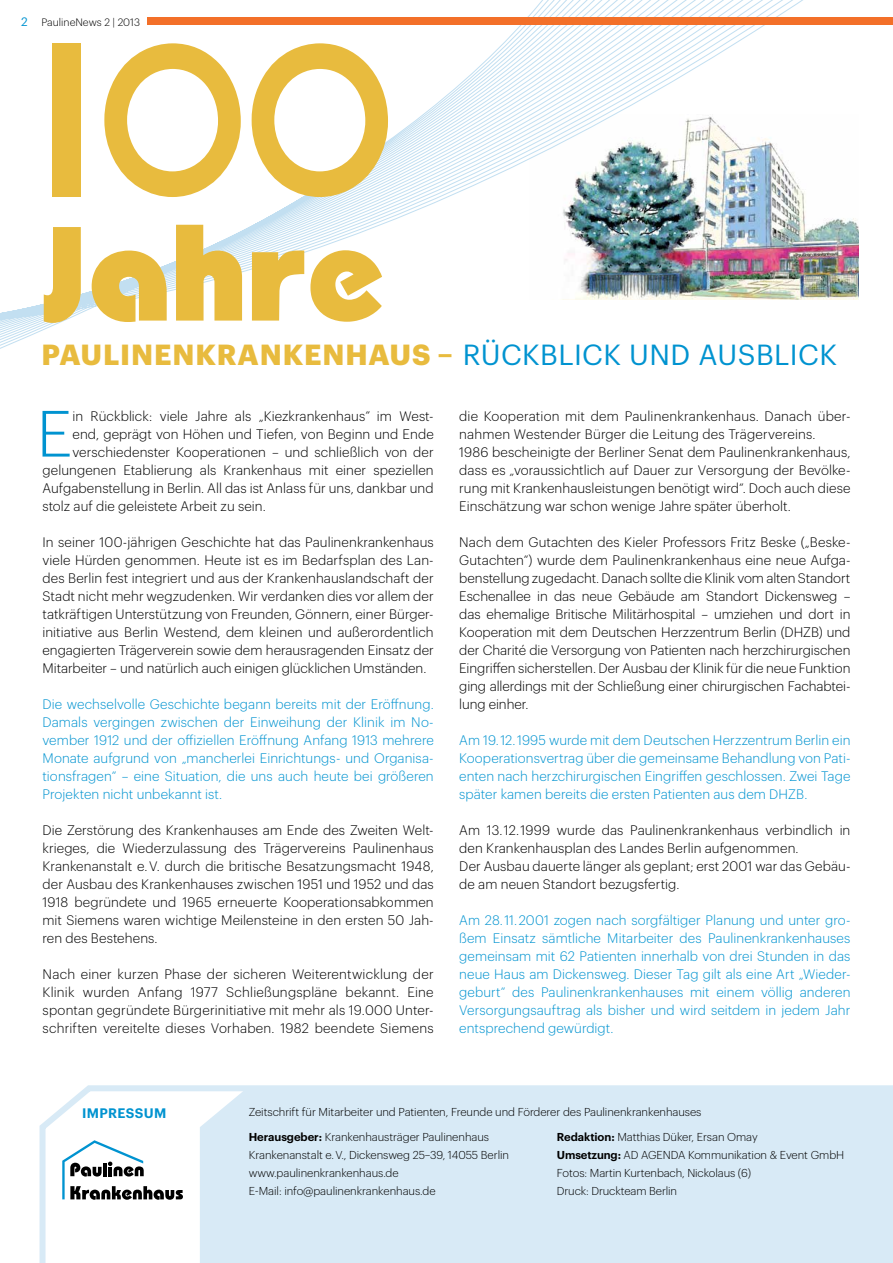
<style>
.page{position:relative;width:893px;height:1263px;background:#fff}
.page>*{position:absolute;margin:0;border:0;box-sizing:border-box;transform-origin:0 0}
.t1{font:300 63.9px "Graphik";color:#0093d0}
.t2{font:700 28.5px "Graphik";letter-spacing:.03em;color:#e8bb3e}
.t3{font:300 13.5px/18px "Graphik";letter-spacing:.005em;color:#000;text-align:justify}
.t4{font:300 13.5px/18px "Graphik";letter-spacing:.005em;color:#0093d0;text-align:justify}
.t5{font:600 13.5px "Graphik";letter-spacing:.025em;color:#0093d0}
.t6{font:300 11.25px/18px "Graphik";letter-spacing:-.005em;color:#000}
.t7{font:300 10.5px "Graphik";color:#000}
.s1{font-weight:400;font-size:12px;color:#0093d0}
.s2{font-weight:400;color:#0093d0}
.s3{font-style:italic}
.s4{font-weight:600}
</style>
<div class="page">
<svg style="left:0;top:0;width:893px;height:349px"></svg>
<svg style="left:39px;top:1085px;width:854px;height:178px"></svg>
<div style="left:200px;top:1088px;width:693px;height:175px;background:#d8eaf6"></div>
<div style="left:49px;top:1134px;width:147px;height:78px;background:#fff"></div>
<svg style="left:62px;top:1140px;width:121px;height:60px"></svg>
<div style="left:53px;top:43px;width:28px;height:154px;background:#e8bb3e"></div>
<svg style="left:104px;top:43px;width:137px;height:154px"></svg>
<svg style="left:252px;top:43px;width:136px;height:154px"></svg>
<svg style="left:44px;top:227px;width:37px;height:96px"></svg>
<svg style="left:92px;top:251px;width:75px;height:71px;background:#e9c86a"></svg>
<svg style="left:176px;top:225px;width:66px;height:96px"></svg>
<svg style="left:252px;top:251px;width:52px;height:70px"></svg>
<svg style="left:310px;top:250px;width:72px;height:72px"></svg>
<div style="left:147px;top:18px;width:746px;height:7px;background:#f37029"></div>
<p class="t7" style="left:21px;top:14px;width:120px"><span class="s1">2</span> PaulineNews 2 | 2013</p>
<h2 class="t2" style="left:42px;top:333px;width:797px">PAULINENKRANKENHAUS – <span class="s2">RÜCKBLICK UND AUSBLICK</span></h2>
<h1 class="t1" style="left:37px;top:387px;width:37px">E</h1>
<p class="t3" style="left:72px;top:406px;width:363px">in Rückblick: viele Jahre als „Kiezkrankenhaus<span class="s3">”</span> im West-</p>
<p class="t3" style="left:72px;top:424px;width:363px">end, geprägt von Höhen und Tiefen, von Beginn und Ende</p>
<p class="t3" style="left:72px;top:442px;width:363px">verschiedenster Kooperationen – und schließlich von der</p>
<p class="t3" style="left:43px;top:460px;width:393px">gelungenen Etablierung als Krankenhaus mit einer speziellen</p>
<p class="t3" style="left:43px;top:478px;width:393px">Aufgabenstellung in Berlin. All das ist Anlass für uns, dankbar und</p>
<p class="t3" style="left:43px;top:496px;width:225px">stolz auf die geleistete Arbeit zu sein.</p>
<p class="t3" style="left:43px;top:532px;width:393px">In seiner 100-jährigen Geschichte hat das Paulinenkrankenhaus viele Hürden genommen. Heute ist es im Bedarfsplan des Lan&shy;des Berlin fest integriert und aus der Krankenhauslandschaft der Stadt nicht mehr wegzudenken. Wir verdanken dies vor allem der tatkräftigen Unterstützung von Freunden, Gönnern, einer Bürger&shy;initiative aus Berlin Westend, dem kleinen und außerordentlich engagierten Trägerverein sowie dem herausragenden Einsatz der Mitarbeiter – und natürlich auch einigen glücklichen Umständen.</p>
<p class="t4" style="left:43px;top:694px;width:393px">Die wechselvolle Geschichte begann bereits mit der Eröffnung.<br>Damals vergingen zwischen der Einweihung der Klinik im No&shy;vember 1912 und der offiziellen Eröffnung Anfang 1913 mehrere Monate aufgrund von „mancherlei Einrichtungs- und Organisa&shy;tionsfragen“ – eine Situation, die uns auch heute bei größeren Projekten nicht unbekannt ist.</p>
<p class="t3" style="left:43px;top:820px;width:393px">Die Zerstörung des Krankenhauses am Ende des Zweiten Welt&shy;krieges, die Wiederzulassung des Trägervereins Paulinenhaus Krankenanstalt e. V. durch die britische Besatzungsmacht 1948, der Ausbau des Krankenhauses zwischen 1951 und 1952 und das 1918 begründete und 1965 erneuerte Kooperationsabkommen mit Siemens waren wichtige Meilensteine in den ersten 50 Jah&shy;ren des Bestehens.</p>
<p class="t3" style="left:43px;top:964px;width:393px">Nach einer kurzen Phase der sicheren Weiterentwicklung der Klinik wurden Anfang 1977 Schließungspläne bekannt. Eine spontan gegründete Bürgerinitiative mit mehr als 19.000 Unter&shy;schriften vereitelte dieses Vorhaben. 1982 beendete Siemens</p>
<p class="t3" style="left:459px;top:406px;width:393px;text-align:left">die Kooperation mit dem Paulinenkrankenhaus. Danach über&shy;nahmen Westender Bürger die Leitung des Trägervereins.<br>1986 bescheinigte der Berliner Senat dem Paulinenkrankenhaus, dass es <span class="s3">„</span>voraussichtlich auf Dauer zur Versorgung der Bevölke&shy;rung mit Krankenhausleistungen benötigt wird“. Doch auch diese Einschätzung war schon wenige Jahre später überholt.</p>
<p class="t3" style="left:459px;top:532px;width:393px">Nach dem Gutachten des Kieler Professors Fritz Beske („Beske-Gutachten“) wurde dem Paulinenkrankenhaus eine neue Aufga&shy;benstellung zugedacht. Danach sollte die Klinik vom alten Standort Eschenallee in das neue Gebäude am Standort Dickensweg – das ehemalige Britische Militärhospital – umziehen und dort in Kooperation mit dem Deutschen Herzzentrum Berlin (DHZB) und der Charité die Versorgung von Patienten nach herzchirurgischen Eingriffen sicherstellen. Der Ausbau der Klinik für die neue Funktion ging allerdings mit der Schließung einer chirurgischen Fachabtei&shy;lung einher.</p>
<p class="t4" style="left:459px;top:730px;width:393px">Am 19. 12. 1995 wurde mit dem Deutschen Herzzentrum Berlin ein Kooperationsvertrag über die gemeinsame Behandlung von Pati&shy;enten nach herzchirurgischen Eingriffen geschlossen. Zwei Tage später kamen bereits die ersten Patienten aus dem DHZB.</p>
<p class="t3" style="left:459px;top:820px;width:393px;text-align:left">Am 13. 12. 1999 wurde das Paulinenkrankenhaus verbindlich in den Krankenhausplan des Landes Berlin aufgenommen.<br>Der Ausbau dauerte länger als geplant; erst 2001 war das Gebäu&shy;de am neuen Standort bezugsfertig.</p>
<p class="t4" style="left:459px;top:910px;width:393px">Am 28. 11. 2001 zogen nach sorgfältiger Planung und unter gro&shy;ßem Einsatz sämtliche Mitarbeiter des Paulinenkrankenhauses gemeinsam mit 62 Patienten innerhalb von drei Stunden in das neue Haus am Dickensweg. Dieser Tag gilt als eine Art „Wieder&shy;geburt“ des Paulinenkrankenhauses mit einem völlig anderen Versorgungsauftrag als bisher und wird seitdem in jedem Jahr entsprechend gewürdigt.</p>
<p class="t5" style="left:82px;top:1103px;width:86px">IMPRESSUM</p>
<p class="t6" style="left:249px;top:1099px;width:454px;line-height:24.3px">Zeitschrift für Mitarbeiter und Patienten, Freunde und Förderer des Paulinenkrankenhauses<br><span class="s4">Herausgeber:</span> Krankenhausträger Paulinenhaus</p>
<p class="t6" style="left:249px;top:1145px;width:262px">Krankenanstalt e. V., Dickensweg 25–39, 14055 Berlin www.paulinenkrankenhaus.de<br>E-Mail: info@paulinenkrankenhaus.de</p>
<p class="t6" style="left:557px;top:1127px;width:289px"><span class="s4">Redaktion:</span> Matthias Düker, Ersan Omay<br><span class="s4">Umsetzung:</span> AD AGENDA Kommunikation &amp; Event GmbH Fotos: Martin Kurtenbach, Nickolaus (6)<br>Druck: Druckteam Berlin</p>
</div>
